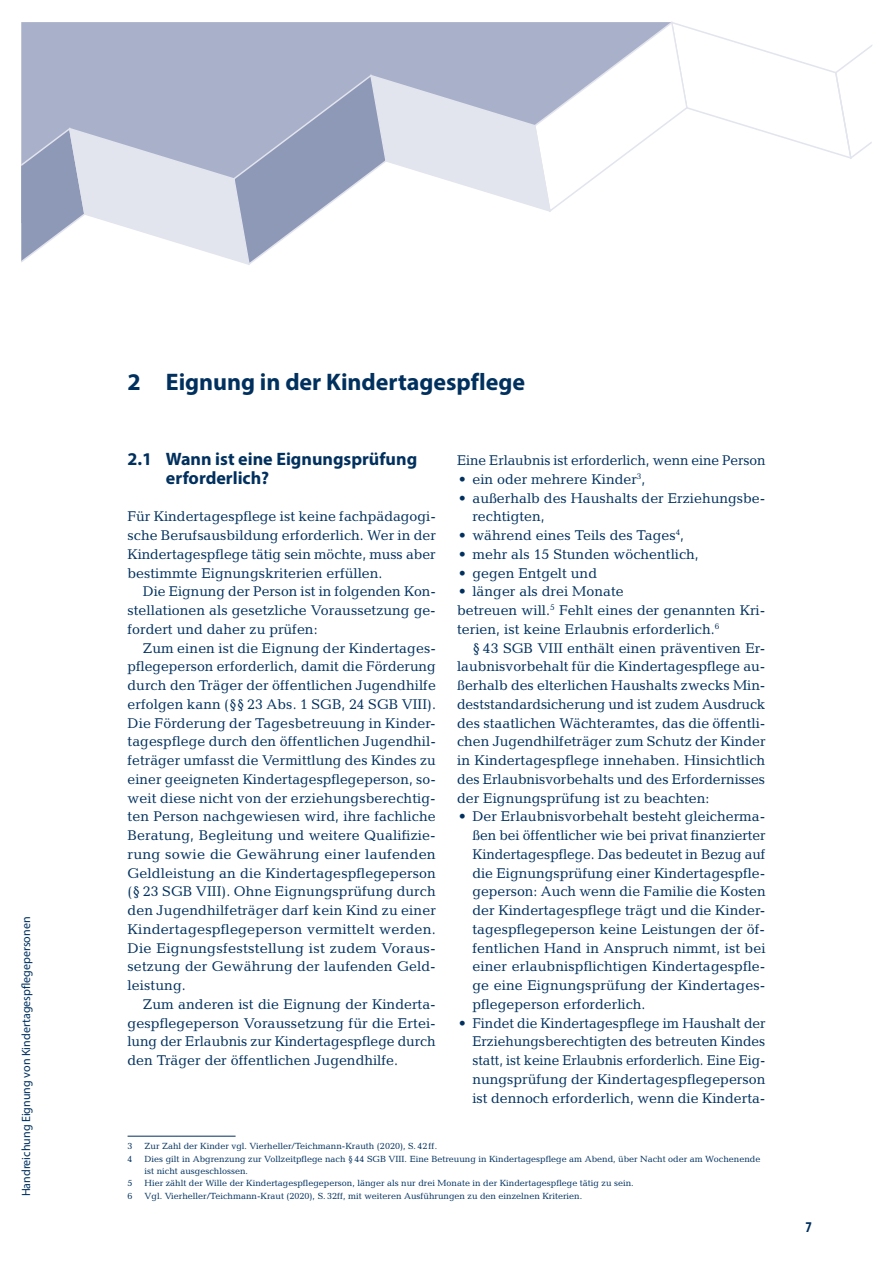
<style>
.page{position:relative;width:893px;height:1263px;background:#fff}
.page>*{position:absolute;margin:0;border:0;box-sizing:border-box;transform-origin:0 0}
.t1{font:700 24px "Myriad Pro";color:#00305e}
.t2{font:700 18px/18.8px "Myriad Pro";color:#00305e}
.t3{font:700 condensed 15px "Myriad Pro";color:#00305e}
.t4{font:14.25px/18.8px "Candida Std";color:#00305e;text-align:justify}
.t5{font:12px "Myriad Pro";color:#00305e}
.t6{font:9px/12px "Candida Std";color:#00305e}
</style>
<div class="page">
<svg style="left:21px;top:21px;width:851px;height:244px"></svg>
<hr style="left:128px;top:1136px;width:108px;height:1px;background:#00305e">
<p class="t5" style="left:19px;top:1196px;width:281px;rotate:-90deg">Handreichung Eignung von Kindertagespflegepersonen</p>
<h1 class="t1" style="left:128px;top:366px;width:399px">2 Eignung in der Kindertagespflege</h1>
<p class="t2" style="left:166px;top:449px;width:253px;text-indent:-38px">2.1 Wann ist eine Eignungsprüfung erforderlich?</p>
<p class="t4" style="left:128px;top:507px;width:310px">Für Kindertagespflege ist keine fachpädagogi&shy;sche Berufsausbildung erforderlich. Wer in der Kindertagespflege tätig sein möchte, muss aber bestimmte Eignungskriterien erfüllen.</p>
<p class="t4" style="left:128px;top:582px;width:310px;text-indent:15px">Die Eignung der Person ist in folgenden Kon&shy;stellationen als gesetzliche Voraussetzung ge&shy;fordert und daher zu prüfen:</p>
<p class="t4" style="left:128px;top:638px;width:310px;text-indent:15px">Zum einen ist die Eignung der Kindertages&shy;pflegeperson erforderlich, damit die Förderung durch den Träger der öffentlichen Jugendhilfe erfolgen kann (§§ 23 Abs. 1 SGB, 24 SGB VIII).<br>Die Förderung der Tagesbetreuung in Kinder&shy;tagespflege durch den öffentlichen Jugendhil&shy;feträger umfasst die Vermittlung des Kindes zu einer geeigneten Kindertagespflegeperson, so&shy;weit diese nicht von der erziehungsberechtig&shy;ten Person nachgewiesen wird, ihre fachliche Beratung, Begleitung und weitere Qualifizie&shy;rung sowie die Gewährung einer laufenden Geldleistung an die Kindertagespflegeperson (§ 23 SGB VIII). Ohne Eignungsprüfung durch den Jugendhilfeträger darf kein Kind zu einer Kindertagespflegeperson vermittelt werden.<br>Die Eignungsfeststellung ist zudem Voraus&shy;setzung der Gewährung der laufenden Geld&shy;leistung.</p>
<p class="t4" style="left:128px;top:995px;width:310px;text-indent:15px">Zum anderen ist die Eignung der Kinderta&shy;gespflegeperson Voraussetzung für die Ertei&shy;lung der Erlaubnis zur Kindertagespflege durch den Träger der öffentlichen Jugendhilfe.</p>
<p class="t4" style="left:457px;top:451px;width:310px">Eine Erlaubnis ist erforderlich, wenn eine Person</p>
<p class="t4" style="left:459px;top:470px;width:188px">• ein oder mehrere Kinder<sup>3</sup>,</p>
<p class="t4" style="left:472px;top:488px;width:294px;text-indent:-14px">• außerhalb des Haushalts der Erziehungsbe&shy;rechtigten,</p>
<p class="t4" style="left:459px;top:526px;width:227px">• während eines Teils des Tages<sup>4</sup>,</p>
<p class="t4" style="left:459px;top:545px;width:242px">• mehr als 15 Stunden wöchentlich,</p>
<p class="t4" style="left:459px;top:563px;width:140px">• gegen Entgelt und</p>
<p class="t4" style="left:457px;top:582px;width:310px;text-align:left">• länger als drei Monate<br>betreuen will.<sup>5</sup> Fehlt eines der genannten Kri&shy;terien, ist keine Erlaubnis erforderlich.<sup>6</sup></p>
<p class="t4" style="left:457px;top:638px;width:310px;text-indent:15px">§ 43 SGB VIII enthält einen präventiven Er&shy;laubnisvorbehalt für die Kindertagespflege au&shy;ßerhalb des elterlichen Haushalts zwecks Min&shy;deststandardsicherung und ist zudem Ausdruck des staatlichen Wächteramtes, das die öffentli&shy;chen Jugendhilfeträger zum Schutz der Kinder in Kindertagespflege innehaben. Hinsichtlich des Erlaubnisvorbehalts und des Erfordernisses der Eignungsprüfung ist zu beachten:</p>
<p class="t4" style="left:472px;top:807px;width:295px;text-indent:-14px">• Der Erlaubnisvorbehalt besteht gleicherma&shy;ßen bei öffentlicher wie bei privat finanzierter Kindertagespflege. Das bedeutet in Bezug auf die Eignungsprüfung einer Kindertagespfle&shy;geperson: Auch wenn die Familie die Kosten der Kindertagespflege trägt und die Kinder&shy;tagespflegeperson keine Leistungen der öf&shy;fentlichen Hand in Anspruch nimmt, ist bei einer erlaubnispflichtigen Kindertagespfle&shy;ge eine Eignungsprüfung der Kindertages&shy;pflegeperson erforderlich.</p>
<p class="t4" style="left:472px;top:1013px;width:295px;text-indent:-14px">• Findet die Kindertagespflege im Haushalt der Erziehungsberechtigten des betreuten Kindes statt, ist keine Erlaubnis erforderlich. Eine Eig&shy;nungsprüfung der Kindertagespflegeperson ist dennoch erforderlich, wenn die Kinderta-</p>
<p class="t6" style="left:128px;top:1140px;width:7px">3</p>
<p class="t6" style="left:145px;top:1140px;width:294px">Zur Zahl der Kinder vgl. Vierheller/Teichmann-Krauth (2020), S. 42ff.</p>
<p class="t6" style="left:128px;top:1153px;width:7px">4</p>
<p class="t6" style="left:145px;top:1153px;width:617px">Dies gilt in Abgrenzung zur Vollzeitpflege nach § 44 SGB VIII. Eine Betreuung in Kindertagespflege am Abend, über Nacht oder am Wochenende ist nicht ausgeschlossen.</p>
<p class="t6" style="left:128px;top:1177px;width:7px">5</p>
<p class="t6" style="left:145px;top:1177px;width:491px">Hier zählt der Wille der Kindertagespflegeperson, länger als nur drei Monate in der Kindertagespflege tätig zu sein.</p>
<p class="t6" style="left:128px;top:1190px;width:7px">6</p>
<p class="t6" style="left:145px;top:1190px;width:439px">Vgl. Vierheller/Teichmann-Kraut (2020), S. 32ff, mit weiteren Ausführungen zu den einzelnen Kriterien.</p>
<p class="t3" style="left:806px;top:1217px;width:8px">7</p>
</div>
